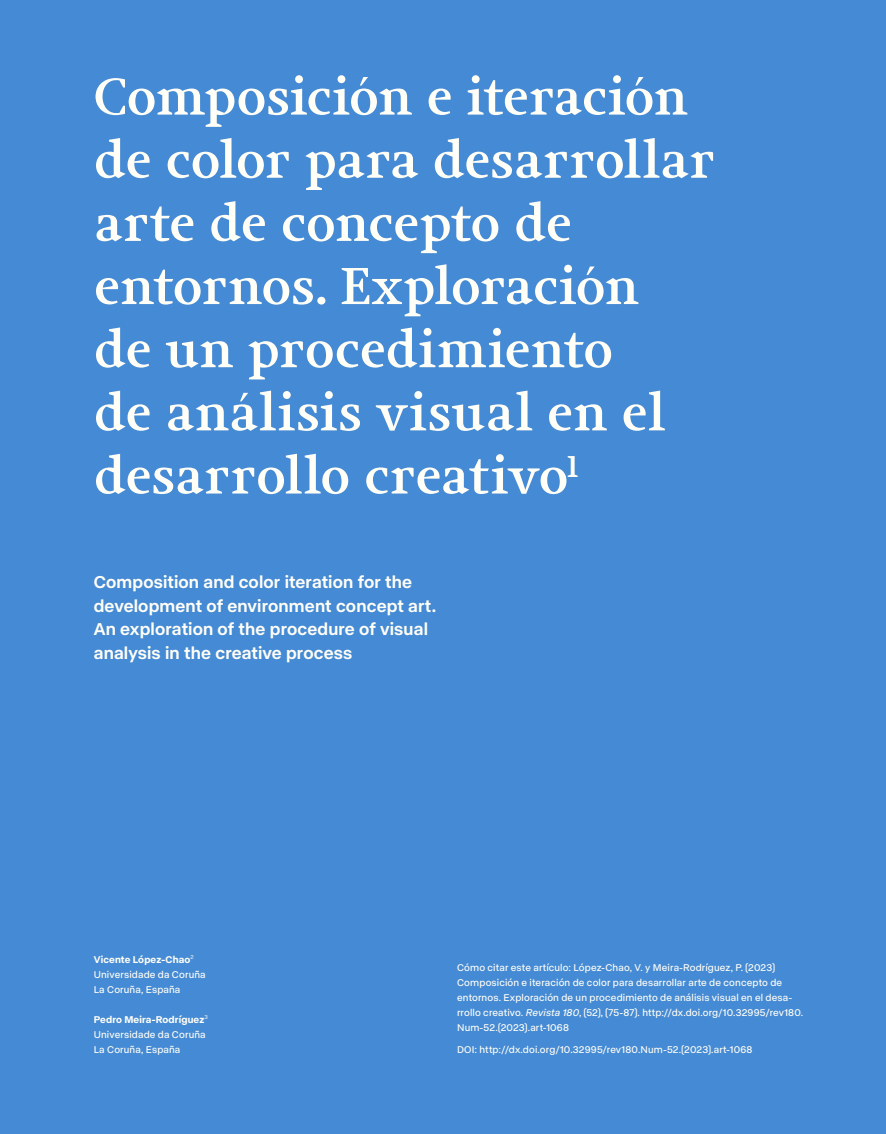
<style>
.page{position:relative;width:886px;height:1134px;background:#458ad4}
.page>*{position:absolute;margin:0;border:0;box-sizing:border-box;transform-origin:0 0}
.t1{font:50px/63.1px "Jude W00 Bold Lining Numbers";letter-spacing:-.015em;color:#fff}
.t2{font:500 17.5px/23.8px "ABC Normal";letter-spacing:.01em;color:#fff}
.t3{font:10px/15px "ABC Normal";letter-spacing:.015em;color:#fff}
.s1{font-weight:600}
.s2{font-style:italic}
</style>
<div class="page">
<h1 class="t1" style="left:94px;top:66px;width:623px">Composición e iteración de color para desarrollar arte de concepto de entornos. Exploración<br>de un procedimiento<br>de análisis visual en el desarrollo creativo<sup>1</sup></h1>
<h2 class="t2" style="left:94px;top:569px;width:344px">Composition and color iteration for the development of environment concept art.<br>An exploration of the procedure of visual analysis in the creative process</h2>
<p class="t3" style="left:94px;top:951px;width:113px"><span class="s1">Vicente López-Chao</span><sup>2<br></sup>Universidade da Coruña<br>La Coruña, España</p>
<p class="t3" style="left:94px;top:1011px;width:116px"><span class="s1">Pedro Meira-Rodríguez</span><sup>3<br></sup>Universidade da Coruña<br>La Coruña, España</p>
<p class="t3" style="left:457px;top:960px;width:348px">Cómo citar este artículo: López-Chao, V. y Meira-Rodríguez, P. (2023)<br>Composición e iteración de color para desarrollar arte de concepto de entornos. Exploración de un procedimiento de análisis visual en el desa&shy;rrollo creativo. <span class="s2">Revista 180</span>, (52), (75-87). http://dx.doi.org/10.32995/rev180.<br>Num-52.(2023).art-1068</p>
<p class="t3" style="left:457px;top:1041px;width:297px">DOI: http://dx.doi.org/10.32995/rev180.Num-52.(2023).art-1068</p>
</div>
